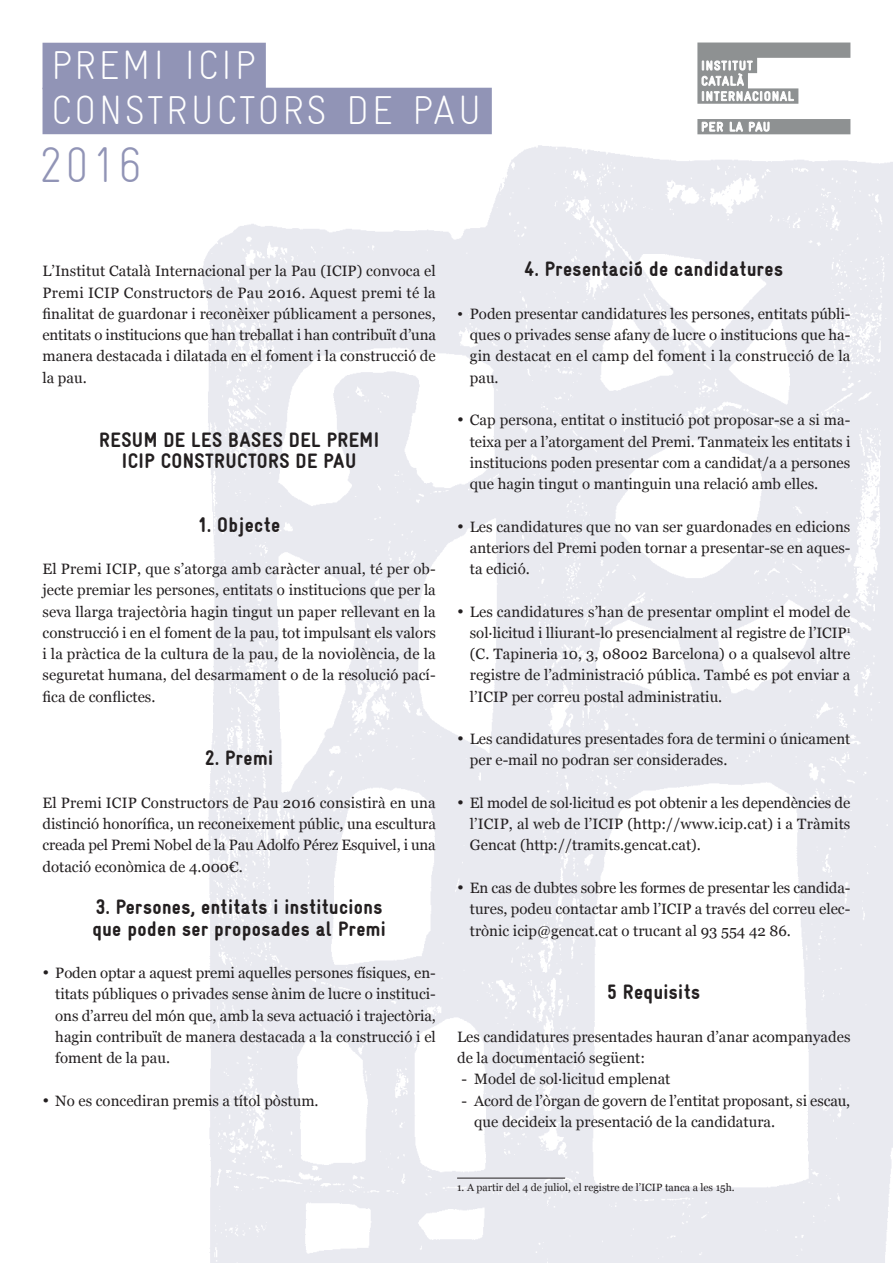
<style>
.page{position:relative;width:893px;height:1263px;background:#fff}
.page>*{position:absolute;margin:0;border:0;box-sizing:border-box;transform-origin:0 0}
.t1{font:300 condensed 49.5px "Gravur";color:#9194b6}
.t2{font:300 condensed 40.5px/45px "Gravur";letter-spacing:.06em;color:#fff}
.t3{font:900 condensed 21px/21.3px "Gravur";letter-spacing:.02em;color:#231f20;text-align:center}
.t4{font:15px/21.3px "Georgia";color:#231f20;text-align:justify}
.t5{font:10.5px "Georgia";color:#231f20}
</style>
<div class="page">
<img style="left:165px;top:119px;width:728px;height:1144px">
<hr style="left:457px;top:1178px;width:108px;height:1px;background:#231f20">
<svg style="left:697px;top:43px;width:153px;height:91px"></svg>
<div style="left:43px;top:43px;width:223px;height:46px;background:#9194b6"></div>
<div style="left:43px;top:88px;width:449px;height:46px;background:#9194b6"></div>
<h2 class="t2" style="left:51px;top:42px;width:432px">PREMI ICIP<br>CONSTRUCTORS DE PAU</h2>
<h1 class="t1" style="left:39px;top:138px;width:106px">2016</h1>
<p class="t4" style="left:43px;top:261px;width:395px">L’Institut Català Internacional per la Pau (ICIP) convoca el Premi ICIP Constructors de Pau 2016. Aquest premi té la finalitat de guardonar i reconèixer públicament a persones, entitats o institucions que han treballat i han contribuït d’una manera destacada i dilatada en el foment i la construcció de la pau.</p>
<h3 class="t3" style="left:99px;top:429px;width:281px">RESUM DE LES BASES DEL PREMI<br>ICIP CONSTRUCTORS DE PAU</h3>
<h3 class="t3" style="left:198px;top:514px;width:83px">1. Objecte</h3>
<p class="t4" style="left:43px;top:559px;width:395px">El Premi ICIP, que s’atorga amb caràcter anual, té per ob&shy;jecte premiar les persones, entitats o institucions que per la seva llarga trajectòria hagin tingut un paper rellevant en la construcció i en el foment de la pau, tot impulsant els valors i la pràctica de la cultura de la pau, de la noviolència, de la seguretat humana, del desarmament o de la resolució pací&shy;fica de conflictes.</p>
<h3 class="t3" style="left:205px;top:748px;width:69px">2. Premi</h3>
<p class="t4" style="left:43px;top:792px;width:395px">El Premi ICIP Constructors de Pau 2016 consistirà en una distinció honorífica, un reconeixement públic, una escultura creada pel Premi Nobel de la Pau Adolfo Pérez Esquivel, i una dotació econòmica de 4.000€.</p>
<h3 class="t3" style="left:92px;top:896px;width:295px;text-align:left">3. Persones, entitats i institucions que poden ser proposades al Premi</h3>
<p class="t4" style="left:55px;top:962px;width:382px;text-indent:-13px">• Poden optar a aquest premi aquelles persones físiques, en&shy;titats públiques o privades sense ànim de lucre o instituci&shy;ons d’arreu del món que, amb la seva actuació i trajectòria, hagin contribuït de manera destacada a la construcció i el foment de la pau.</p>
<p class="t4" style="left:43px;top:1090px;width:278px">• No es concediran premis a títol pòstum.</p>
<h3 class="t3" style="left:525px;top:259px;width:260px">4. Presentació de candidatures</h3>
<p class="t4" style="left:470px;top:303px;width:382px;text-indent:-13px">• Poden presentar candidatures les persones, entitats públi&shy;ques o privades sense afany de lucre o institucions que ha&shy;gin destacat en el camp del foment i la construcció de la pau.</p>
<p class="t4" style="left:470px;top:410px;width:382px;text-indent:-13px">• Cap persona, entitat o institució pot proposar-se a si ma&shy;teixa per a l’atorgament del Premi. Tanmateix les entitats i institucions poden presentar com a candidat/a a persones que hagin tingut o mantinguin una relació amb elles.</p>
<p class="t4" style="left:470px;top:516px;width:382px;text-indent:-13px">• Les candidatures que no van ser guardonades en edicions anteriors del Premi poden tornar a presentar-se en aques&shy;ta edició.</p>
<p class="t4" style="left:470px;top:601px;width:382px;text-indent:-13px">• Les candidatures s’han de presentar omplint el model de sol·licitud i lliurant-lo presencialment al registre de l’ICIP<sup>1 </sup>(C. Tapineria 10, 3, 08002 Barcelona) o a qualsevol altre registre de l’administració pública. També es pot enviar a l’ICIP per correu postal administratiu.</p>
<p class="t4" style="left:470px;top:729px;width:382px;text-indent:-13px">• Les candidatures presentades fora de termini o únicament per e-mail no podran ser considerades.</p>
<p class="t4" style="left:470px;top:792px;width:382px;text-indent:-13px">• El model de sol·licitud es pot obtenir a les dependències de l’ICIP, al web de l’ICIP (http://www.icip.cat) i a Tràmits Gencat (http://tramits.gencat.cat).</p>
<p class="t4" style="left:470px;top:877px;width:382px;text-indent:-13px">• En cas de dubtes sobre les formes de presentar les candida&shy;tures, podeu contactar amb l’ICIP a través del correu elec&shy;trònic icip@gencat.cat o trucant al 93 554 42 86.</p>
<h3 class="t3" style="left:607px;top:981px;width:94px">5 Requisits</h3>
<p class="t4" style="left:457px;top:1026px;width:395px">Les candidatures presentades hauran d’anar acompanyades de la documentació següent:</p>
<p class="t4" style="left:461px;top:1069px;width:211px">- Model de sol·licitud emplenat</p>
<p class="t4" style="left:474px;top:1090px;width:378px;text-indent:-13px">- Acord de l’òrgan de govern de l’entitat proposant, si escau, que decideix la presentació de la candidatura.</p>
<p class="t5" style="left:457px;top:1181px;width:279px">1. A partir del 4 de juliol, el registre de l’ICIP tanca a les 15h.</p>
</div>
